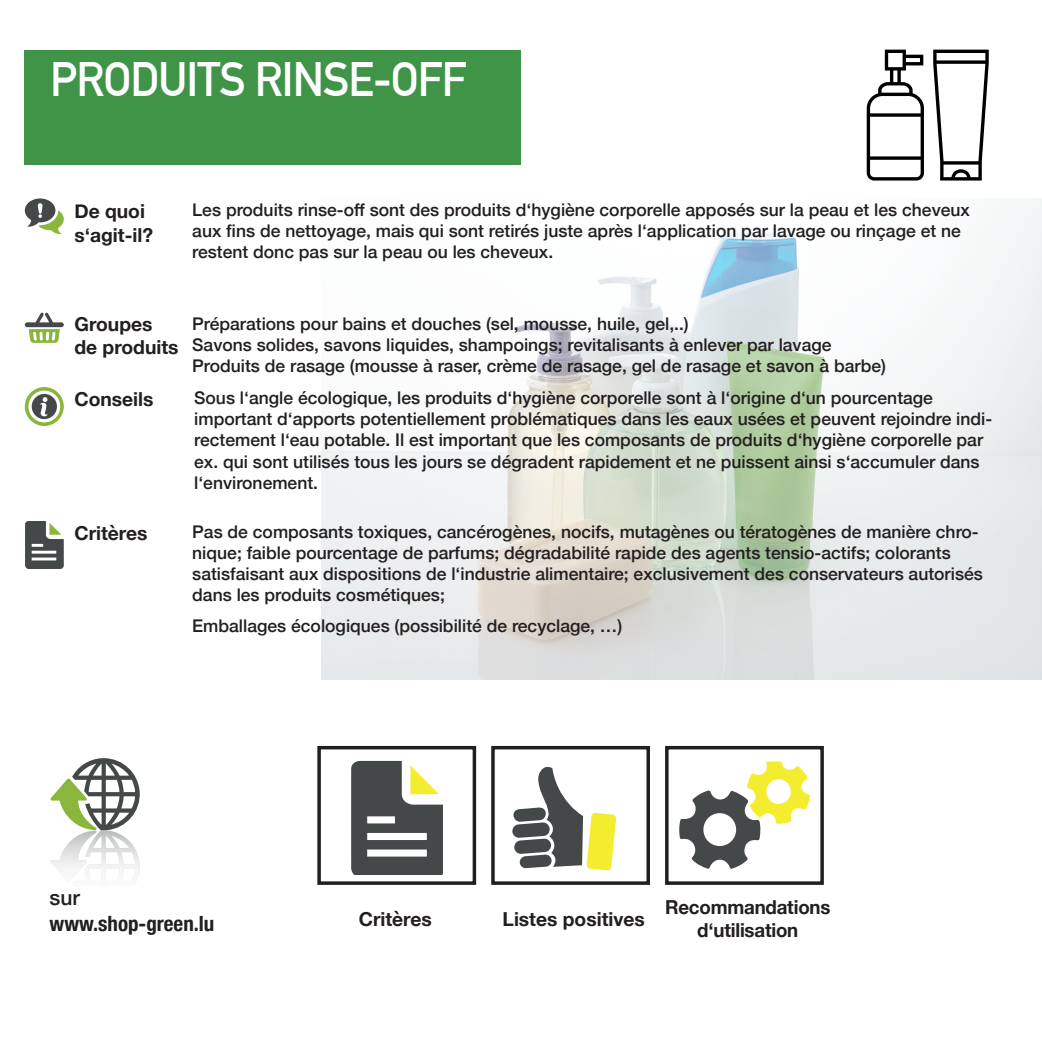
<style>
.page{position:relative;width:1042px;height:1042px;background:#fff}
.page>*{position:absolute;margin:0;border:0;box-sizing:border-box;transform-origin:0 0}
.t1{font:700 47.25px "DIN Alternate";letter-spacing:-.02em;color:#fff}
.t2{font:700 condensed 21px/25.2px "Helvetica Neue";color:#231f20}
.t3{font:700 19.25px/23.1px "Helvetica Neue";color:#231f20}
.t4{font:500 17.5px/21px "Helvetica Neue";color:#231f20}
.s1{font-weight:500;font-stretch:normal}
</style>
<div class="page">
<div style="left:25px;top:50px;width:496px;height:115px;background:#3f9447"></div>
<img style="left:322px;top:198px;width:720px;height:481px">
<svg style="left:867px;top:50px;width:57px;height:131px"></svg>
<svg style="left:933px;top:50px;width:55px;height:131px"></svg>
<svg style="left:25px;top:198px;width:39px;height:37px"></svg>
<svg style="left:25px;top:387px;width:39px;height:39px"></svg>
<svg style="left:25px;top:521px;width:39px;height:48px"></svg>
<svg style="left:25px;top:313px;width:39px;height:30px"></svg>
<svg style="left:50px;top:758px;width:90px;height:121px"></svg>
<svg style="left:512px;top:767px;width:104px;height:103px"></svg>
<div style="left:491px;top:746px;width:159px;height:139px;border:4px solid #231f20"></div>
<svg style="left:351px;top:761px;width:91px;height:113px"></svg>
<div style="left:317px;top:746px;width:159px;height:139px;border:4px solid #231f20"></div>
<svg style="left:679px;top:761px;width:131px;height:108px"></svg>
<div style="left:665px;top:746px;width:159px;height:139px;border:4px solid #231f20"></div>
<p class="t1" style="left:50px;top:44px;width:418px">PRODUITS RINSE-OFF</p>
<p class="t3" style="left:74px;top:201px;width:80px">De quoi s‘agit-il?</p>
<p class="t4" style="left:192px;top:197px;width:779px">Les produits rinse-off sont des produits d‘hygiène corporelle apposés sur la peau et les cheveux aux fins de nettoyage, mais qui sont retirés juste après l‘application par lavage ou rinçage et ne</p>
<p class="t4" style="left:192px;top:239px;width:362px">restent donc pas sur la peau ou les cheveux.</p>
<p class="t3" style="left:74px;top:313px;width:80px">Groupes</p>
<p class="t3" style="left:74px;top:336px;width:106px">de produits</p>
<p class="t3" style="left:74px;top:388px;width:81px">Conseils</p>
<p class="t3" style="left:74px;top:522px;width:75px">Critères</p>
<p class="t4" style="left:192px;top:311px;width:641px">Préparations pour bains et douches (sel, mousse, huile, gel,..)<br>Savons solides, savons liquides, shampoings; revitalisants à enlever par lavage</p>
<p class="t4" style="left:192px;top:353px;width:695px">Produits de rasage (mousse à raser, crème de rasage, gel de rasage et savon à barbe)</p>
<p class="t4" style="left:194px;top:386px;width:799px">Sous l‘angle écologique, les produits d‘hygiène corporelle sont à l‘origine d‘un pourcentage important d‘apports potentiellement problématiques dans les eaux usées et peuvent rejoindre indi&shy;rectement l‘eau potable. Il est important que les composants de produits d‘hygiène corporelle par ex. qui sont utilisés tous les jours se dégradent rapidement et ne puissent ainsi s‘accumuler dans l‘environement.</p>
<p class="t4" style="left:192px;top:520px;width:792px">Pas de composants toxiques, cancérogènes, nocifs, mutagènes ou tératogènes de manière chro&shy;nique; faible pourcentage de parfums; dégradabilité rapide des agents tensio-actifs; colorants satisfaisant aux dispositions de l‘industrie alimentaire; exclusivement des conservateurs autorisés dans les produits cosmétiques;</p>
<p class="t4" style="left:192px;top:614px;width:431px">Emballages écologiques (possibilité de recyclage, …)</p>
<p class="t2" style="left:50px;top:884px;width:166px"><span class="s1">sur </span>www.shop-green.lu</p>
<p class="t3" style="left:359px;top:908px;width:75px">Critères</p>
<p class="t3" style="left:502px;top:908px;width:144px">Listes positives</p>
<p class="t3" style="left:665px;top:896px;width:167px;text-align:center">Recommandations d‘utilisation</p>
</div>
